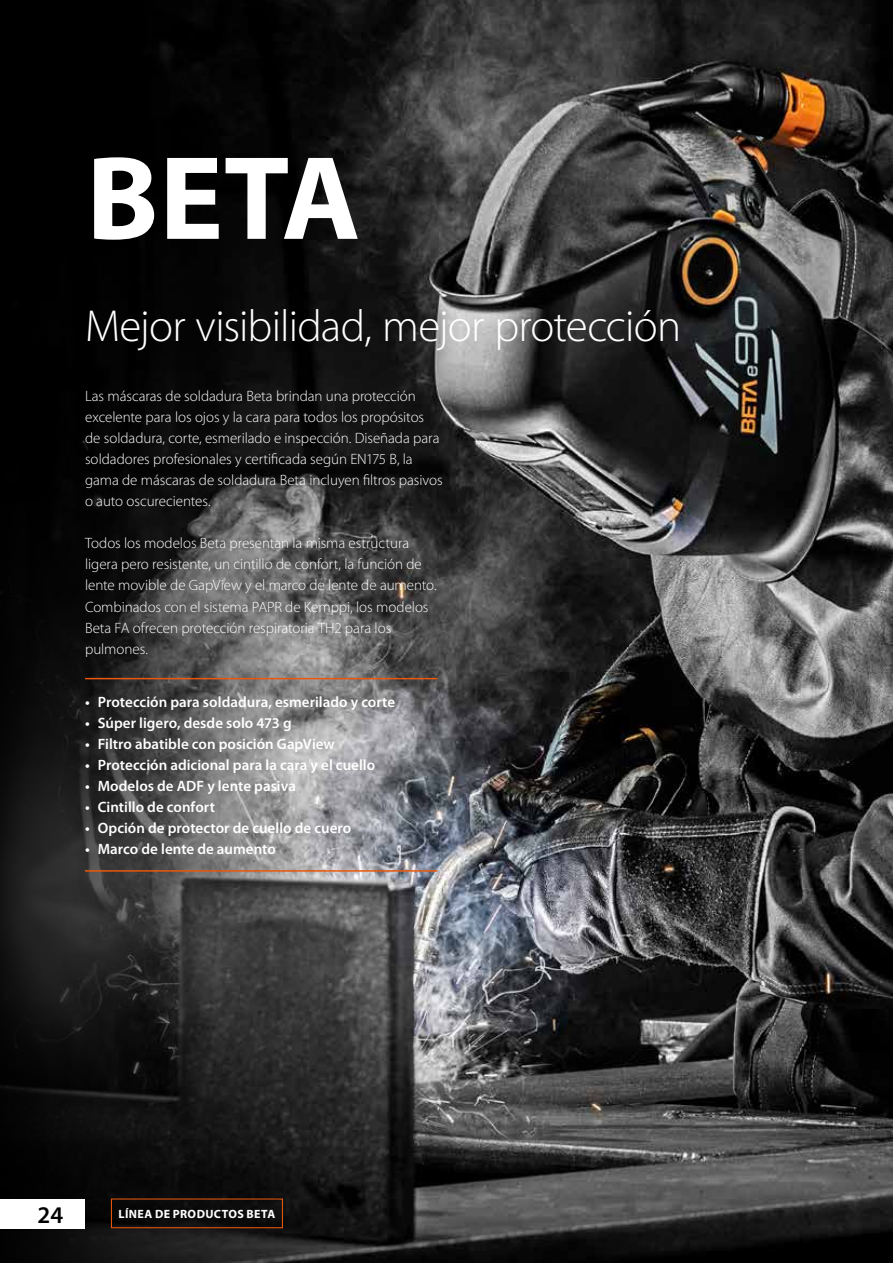
<style>
.page{position:relative;width:893px;height:1263px;background:#fff}
.page>*{position:absolute;margin:0;border:0;box-sizing:border-box;transform-origin:0 0}
.t1{font:700 120px "Myriad Pro";color:#fff}
.t2{font:300 45px "Myriad Pro";letter-spacing:-.015em;color:#fff}
.t3{font:600 24px "Myriad Pro";color:#000}
.t4{font:300 15px/21px "Myriad Pro";letter-spacing:-.005em;color:#fff}
.t5{font:600 15px "Myriad Pro";color:#fff}
.t6{font:700 12px "Myriad Pro";letter-spacing:.035em;color:#fff}
</style>
<div class="page">
<img style="left:0;top:0;width:893px;height:1263px">
<div style="left:111px;top:1198px;width:172px;height:30px;border:1px solid #ea580c"></div>
<hr style="left:85px;top:678px;width:352px;height:1px;background:#ea580c">
<hr style="left:85px;top:870px;width:352px;height:2px;background:#ea580c">
<div style="left:0;top:1199px;width:85px;height:30px;background:#fff"></div>
<h1 class="t1" style="left:86px;top:120px;width:276px">BETA</h1>
<h2 class="t2" style="left:85px;top:299px;width:598px">Mejor visibilidad, mejor protección</h2>
<p class="t4" style="left:85px;top:386px;width:359px">Las máscaras de soldadura Beta brindan una protección excelente para los ojos y la cara para todos los propósitos de soldadura, corte, esmerilado e inspección. Diseñada para soldadores profesionales y certificada según EN175 B, la gama de máscaras de soldadura Beta incluyen filtros pasivos o auto oscurecientes.</p>
<p class="t4" style="left:85px;top:533px;width:353px">Todos los modelos Beta presentan la misma estructura ligera pero resistente, un cintillo de confort, la función de lente movible de GapView y el marco de lente de aumento.<br>Combinados con el sistema PAPR de Kemppi, los modelos Beta FA ofrecen protección respiratoria TH2 para los pulmones.</p>
<p class="t5" style="left:85px;top:692px;width:312px">• Protección para soldadura, esmerilado y corte</p>
<p class="t5" style="left:85px;top:713px;width:208px">• Súper ligero, desde solo 473 g</p>
<p class="t5" style="left:85px;top:734px;width:251px">• Filtro abatible con posición GapView</p>
<p class="t5" style="left:85px;top:755px;width:292px">• Protección adicional para la cara y el cuello</p>
<p class="t5" style="left:85px;top:776px;width:213px">• Modelos de ADF y lente pasiva</p>
<p class="t5" style="left:85px;top:797px;width:131px">• Cintillo de confort</p>
<p class="t5" style="left:85px;top:818px;width:268px">• Opción de protector de cuello de cuero</p>
<p class="t5" style="left:85px;top:839px;width:192px">• Marco de lente de aumento</p>
<h3 class="t3" style="left:38px;top:1200px;width:27px">24</h3>
<p class="t6" style="left:119px;top:1206px;width:158px">LÍNEA DE PRODUCTOS BETA</p>
</div>
